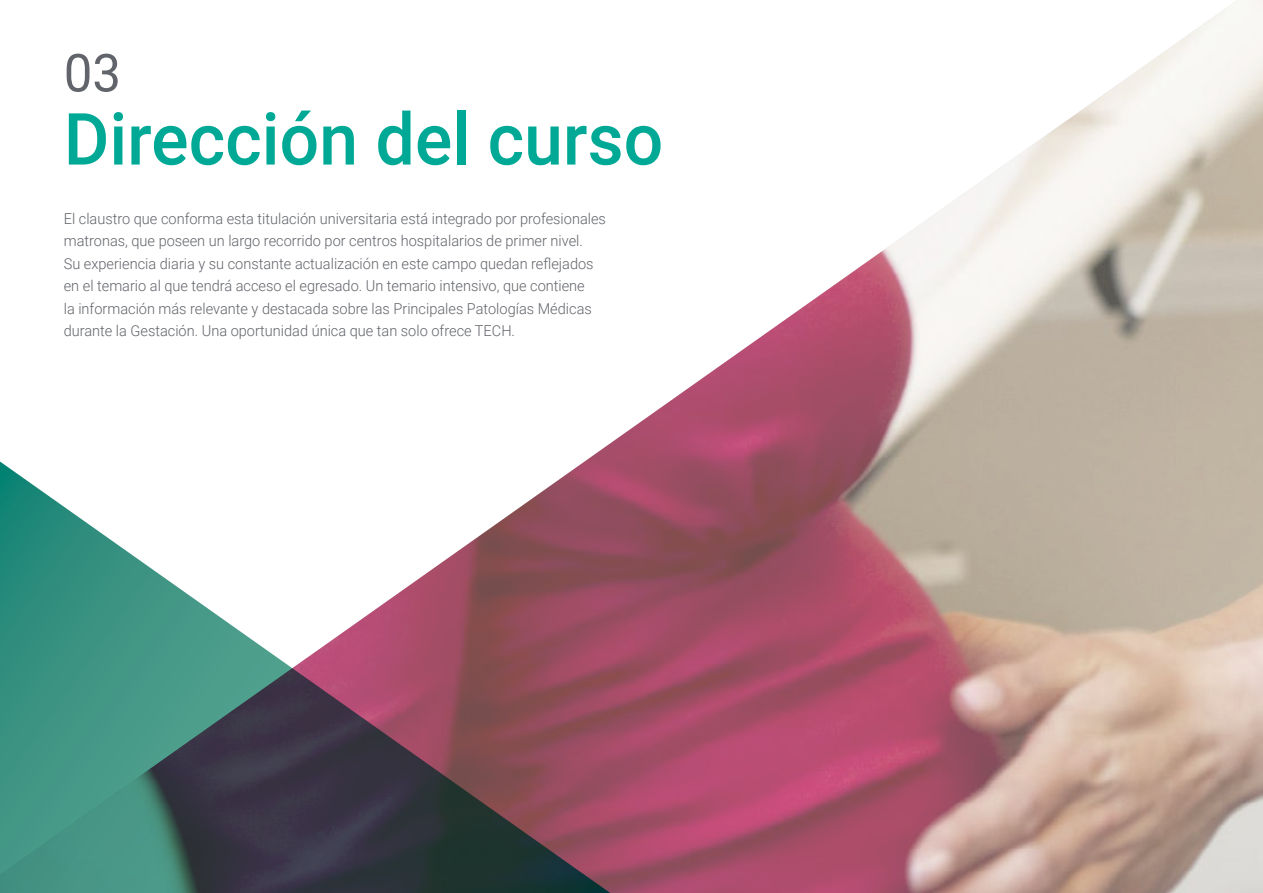
<style>
.page{position:relative;width:1263px;height:893px;background:#fff}
.page>*{position:absolute;margin:0;border:0;box-sizing:border-box;transform-origin:0 0}
.t1{font:500 72px "Roboto";color:#00a996}
.t2{font:52.5px "Roboto";color:#61646a}
.t3{font:300 15px/22.5px "Roboto";color:#61646a}
</style>
<div class="page">
<img style="left:606px;top:0;width:657px;height:893px">
<svg style="left:0;top:446px;width:640px;height:447px"></svg>
<h2 class="t2" style="left:64px;top:36px;width:59px">03</h2>
<h1 class="t1" style="left:64px;top:89px;width:601px">Dirección del curso</h1>
<p class="t3" style="left:64px;top:207px;width:544px">El claustro que conforma esta titulación universitaria está integrado por profesionales matronas, que poseen un largo recorrido por centros hospitalarios de primer nivel.<br>Su experiencia diaria y su constante actualización en este campo quedan reflejados en el temario al que tendrá acceso el egresado. Un temario intensivo, que contiene<br>la información más relevante y destacada sobre las Principales Patologías Médicas durante la Gestación. Una oportunidad única que tan solo ofrece TECH.</p>
</div>
